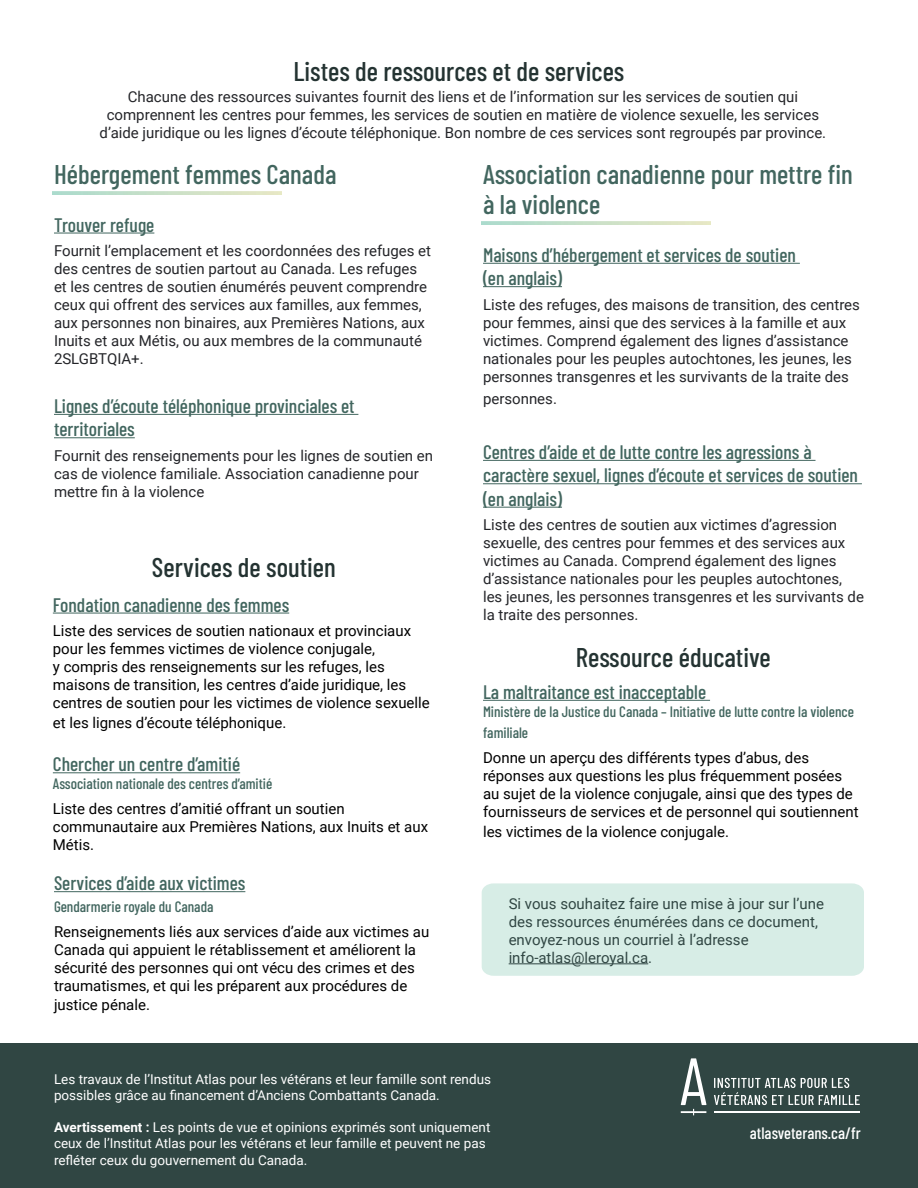
<style>
.page{position:relative;width:918px;height:1188px;background:#fff}
.page>*{position:absolute;margin:0;border:0;box-sizing:border-box;transform-origin:0 0}
.t1{font:500 27px/30px "Barlow Condensed";color:#42665f}
.t2{font:500 27px "Barlow Condensed";color:#243332}
.t3{font:500 19.5px/23.4px "Barlow Condensed";color:#42665f}
.t4{font:500 16.5px "Barlow Condensed";color:#fff}
.t5{font:15px/18px "Roboto";color:#242529}
.t6{font:15px/18px "Roboto";color:#000}
.t7{font:500 15px/21.6px "Barlow Condensed";color:#42665f}
.t8{font:15px/18px "Roboto";color:#304643}
.t9{font:13.5px/16.2px "Roboto";color:#fff}
.s1{font-weight:700}
</style>
<div class="page">
<div style="left:0;top:1043px;width:918px;height:145px;background:#304643"></div>
<div style="left:482px;top:883px;width:382px;height:93px;background:#d7ede6"></div>
<hr style="left:54px;top:233px;width:100px;height:1px;background:#42665f">
<hr style="left:54px;top:414px;width:304px;height:1px;background:#42665f">
<hr style="left:54px;top:437px;width:81px;height:1px;background:#42665f">
<hr style="left:483px;top:263px;width:317px;height:1px;background:#42665f">
<hr style="left:483px;top:286px;width:79px;height:1px;background:#42665f">
<hr style="left:483px;top:460px;width:333px;height:1px;background:#42665f">
<hr style="left:483px;top:483px;width:379px;height:1px;background:#42665f">
<hr style="left:483px;top:507px;width:79px;height:1px;background:#42665f">
<hr style="left:53px;top:613px;width:236px;height:1px;background:#42665f">
<hr style="left:53px;top:772px;width:187px;height:1px;background:#42665f">
<hr style="left:483px;top:700px;width:227px;height:1px;background:#42665f">
<hr style="left:54px;top:891px;width:191px;height:1px;background:#42665f">
<hr style="left:509px;top:963px;width:139px;height:1px;background:#304643">
<hr style="left:714px;top:1111px;width:146px;height:2px;background:#fff">
<svg style="left:714px;top:1078px;width:146px;height:27px"></svg>
<svg style="left:681px;top:1058px;width:25px;height:57px"></svg>
<h3 class="t2" style="left:294px;top:52px;width:332px">Listes de ressources et de services</h3>
<p class="t5" style="left:100px;top:87px;width:728px;text-align:center">Chacune des ressources suivantes fournit des liens et de l’information sur les services de soutien qui comprennent les centres pour femmes, les services de soutien en matière de violence sexuelle, les services d’aide juridique ou les lignes d’écoute téléphonique. Bon nombre de ces services sont regroupés par province.</p>
<h4 class="t1" style="left:54px;top:157px;width:284px">Hébergement femmes Canada</h4>
<p class="t3" style="left:54px;top:211px;width:102px">Trouver refuge</p>
<p class="t5" style="left:54px;top:241px;width:379px">Fournit l’emplacement et les coordonnées des refuges et des centres de soutien partout au Canada. Les refuges et les centres de soutien énumérés peuvent comprendre ceux qui offrent des services aux familles, aux femmes, aux personnes non binaires, aux Premières Nations, aux Inuits et aux Métis, ou aux membres de la communauté 2SLGBTQIA+.</p>
<p class="t3" style="left:54px;top:393px;width:302px">Lignes d’écoute téléphonique provinciales et territoriales</p>
<p class="t5" style="left:54px;top:446px;width:381px">Fournit des renseignements pour les lignes de soutien en cas de violence familiale. Association canadienne pour mettre fin à la violence</p>
<h4 class="t1" style="left:483px;top:157px;width:371px">Association canadienne pour mettre fin à la violence</h4>
<p class="t3" style="left:483px;top:242px;width:314px">Maisons d’hébergement et services de soutien (en anglais)</p>
<p class="t5" style="left:483px;top:295px;width:378px">Liste des refuges, des maisons de transition, des centres pour femmes, ainsi que des services à la famille et aux victimes. Comprend également des lignes d’assistance nationales pour les peuples autochtones, les jeunes, les personnes transgenres et les survivants de la traite des</p>
<p class="t5" style="left:483px;top:389px;width:75px">personnes.</p>
<p class="t3" style="left:483px;top:439px;width:376px">Centres d’aide et de lutte contre les agressions à caractère sexuel, lignes d’écoute et services de soutien (en anglais)</p>
<p class="t5" style="left:483px;top:516px;width:382px">Liste des centres de soutien aux victimes d’agression sexuelle, des centres pour femmes et des services aux victimes au Canada. Comprend également des lignes d’assistance nationales pour les peuples autochtones, les jeunes, les personnes transgenres et les survivants de la traite des personnes.</p>
<h4 class="t2" style="left:152px;top:548px;width:185px">Services de soutien</h4>
<p class="t3" style="left:53px;top:591px;width:238px">Fondation canadienne des femmes</p>
<p class="t6" style="left:53px;top:621px;width:378px">Liste des services de soutien nationaux et provinciaux pour les femmes victimes de violence conjugale,<br>y compris des renseignements sur les refuges, les maisons de transition, les centres d’aide juridique, les centres de soutien pour les victimes de violence sexuelle</p>
<p class="t6" style="left:53px;top:713px;width:235px">et les lignes d’écoute téléphonique.</p>
<p class="t3" style="left:53px;top:751px;width:189px">Chercher un centre d’amitié</p>
<p class="t7" style="left:53px;top:772px;width:221px">Association nationale des centres d’amitié</p>
<p class="t6" style="left:53px;top:799px;width:377px">Liste des centres d’amitié offrant un soutien communautaire aux Premières Nations, aux Inuits et aux<br>Métis.</p>
<p class="t3" style="left:54px;top:870px;width:193px">Services d’aide aux victimes</p>
<p class="t7" style="left:54px;top:895px;width:161px">Gendarmerie royale du Canada</p>
<p class="t6" style="left:54px;top:922px;width:377px">Renseignements liés aux services d’aide aux victimes au Canada qui appuient le rétablissement et améliorent la sécurité des personnes qui ont vécu des crimes et des traumatismes, et qui les préparent aux procédures de</p>
<p class="t6" style="left:54px;top:995px;width:97px">justice pénale.</p>
<p class="t2" style="left:576px;top:638px;width:196px">Ressource éducative</p>
<p class="t3" style="left:483px;top:679px;width:225px">La maltraitance est inacceptable</p>
<p class="t7" style="left:483px;top:700px;width:372px">Ministère de la Justice du Canada – Initiative de lutte contre la violence familiale</p>
<p class="t6" style="left:483px;top:748px;width:377px">Donne un aperçu des différents types d’abus, des réponses aux questions les plus fréquemment posées au sujet de la violence conjugale, ainsi que des types de fournisseurs de services et de personnel qui soutiennent</p>
<p class="t6" style="left:483px;top:822px;width:248px">les victimes de la violence conjugale.</p>
<p class="t8" style="left:509px;top:894px;width:317px">Si vous souhaitez faire une mise à jour sur l’une des ressources énumérées dans ce document, envoyez-nous un courriel à l’adresse info-atlas@leroyal.ca.</p>
<p class="t9" style="left:54px;top:1070px;width:439px">Les travaux de l’Institut Atlas pour les vétérans et leur famille sont rendus possibles grâce au financement d’Anciens Combattants Canada.</p>
<p class="t9" style="left:54px;top:1119px;width:438px"><span class="s1">Avertissement :</span> Les points de vue et opinions exprimés sont uniquement ceux de l’Institut Atlas pour les vétérans et leur famille et peuvent ne pas refléter ceux du gouvernement du Canada.</p>
<p class="t4" style="left:750px;top:1121px;width:112px">atlasveterans.ca/fr</p>
</div>
